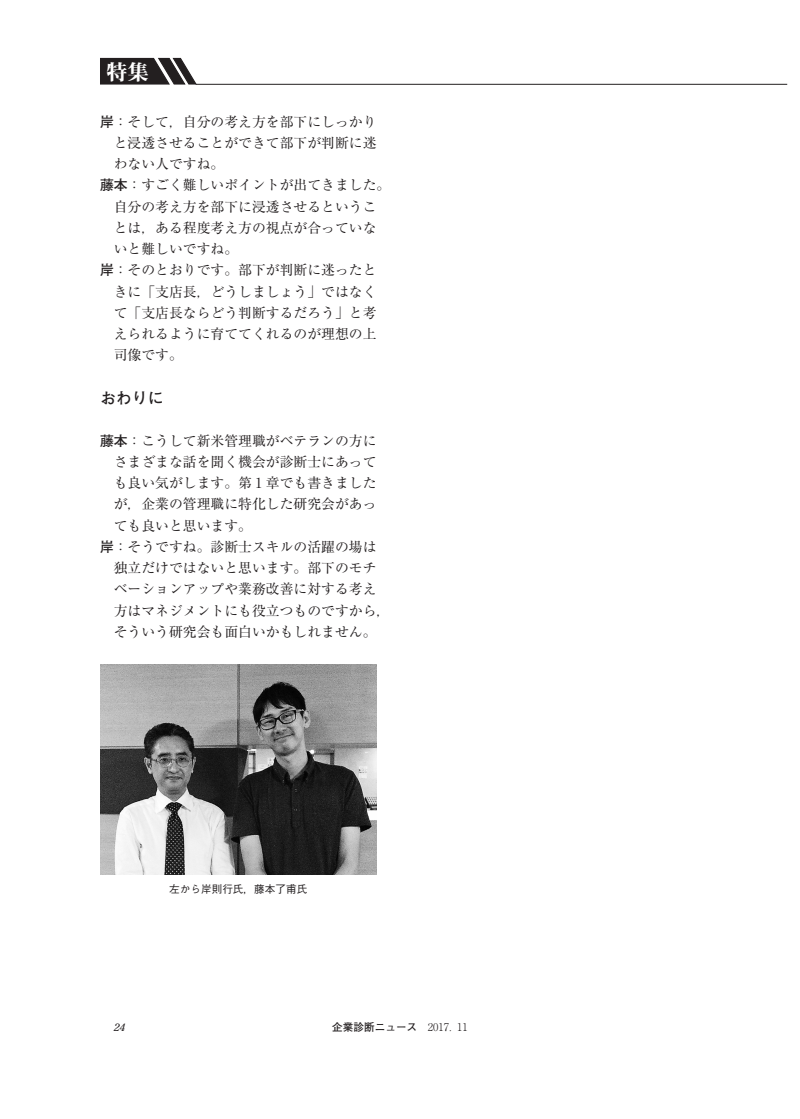
<style>
.page{position:relative;width:800px;height:1119px;background:#fff}
.page>*{position:absolute;margin:0;border:0;box-sizing:border-box;transform-origin:0 0}
.t1{font:21.3px "Midashi Min Pro MA31";color:#fff}
.t2{font:700 15.9px "Futo Go B101 Pro";color:#231f20}
.t3{font:13.8px "Ryumin Pro";color:#231f20}
.t4{font:700 10.65px "Futo Go B101 Pro";color:#231f20}
.t5{font:500 10.65px "Gothic BBB Pro";color:#231f20}
.t6{font:italic 10.65px "Century Old Style Std";color:#231f20}
.s1{font-family:"Futo Go B101 Pro";font-weight:700}
.s2{font-family:"Ryumin Pro";font-weight:300}
</style>
<div class="page">
<svg style="left:100px;top:57px;width:98px;height:28px"></svg>
<hr style="left:196px;top:84px;width:591px;height:1px;background:#231f20">
<img style="left:100px;top:664px;width:276px;height:210px">
<h1 class="t1" style="left:106px;top:55px;width:44px">特集</h1>
<p class="t3" style="left:100px;top:110px;width:278px"><span class="s1">岸</span>：そして，自分の考え方を部下にしっかり</p>
<p class="t3" style="left:114px;top:132px;width:264px">と浸透させることができて部下が判断に迷</p>
<p class="t3" style="left:114px;top:153px;width:112px">わない人ですね。</p>
<p class="t3" style="left:100px;top:174px;width:292px"><span class="s1">藤本</span>：すごく難しいポイントが出てきました。</p>
<p class="t3" style="left:114px;top:195px;width:264px">自分の考え方を部下に浸透させるというこ</p>
<p class="t3" style="left:114px;top:217px;width:264px">とは，ある程度考え方の視点が合っていな</p>
<p class="t3" style="left:114px;top:238px;width:126px">いと難しいですね。</p>
<p class="t3" style="left:100px;top:259px;width:278px"><span class="s1">岸</span>：そのとおりです。部下が判断に迷ったと</p>
<p class="t3" style="left:114px;top:280px;width:264px">きに「支店長，どうしましょう」ではなく</p>
<p class="t3" style="left:114px;top:302px;width:264px">て「支店長ならどう判断するだろう」と考</p>
<p class="t3" style="left:114px;top:323px;width:264px">えられるように育ててくれるのが理想の上</p>
<p class="t3" style="left:114px;top:344px;width:71px">司像です。</p>
<p class="t2" style="left:100px;top:385px;width:65px">おわりに</p>
<p class="t3" style="left:100px;top:429px;width:278px"><span class="s1">藤本</span>：こうして新米管理職がベテランの方に</p>
<p class="t3" style="left:114px;top:451px;width:264px">さまざまな話を聞く機会が診断士にあって</p>
<p class="t3" style="left:114px;top:472px;width:264px">も良い気がします。第 1 章でも書きました</p>
<p class="t3" style="left:114px;top:493px;width:264px">が，企業の管理職に特化した研究会があっ</p>
<p class="t3" style="left:114px;top:514px;width:140px">ても良いと思います。</p>
<p class="t3" style="left:100px;top:536px;width:278px"><span class="s1">岸</span>：そうですね。診断士スキルの活躍の場は</p>
<p class="t3" style="left:114px;top:557px;width:264px">独立だけではないと思います。部下のモチ</p>
<p class="t3" style="left:114px;top:578px;width:264px">ベーションアップや業務改善に対する考え</p>
<p class="t3" style="left:114px;top:599px;width:278px">方はマネジメントにも役立つものですから，</p>
<p class="t3" style="left:114px;top:621px;width:264px">そういう研究会も面白いかもしれません。</p>
<p class="t5" style="left:169px;top:880px;width:140px">左から岸則行氏，藤本了甫氏</p>
<p class="t6" style="left:114px;top:1019px;width:13px">24</p>
<p class="t4" style="left:332px;top:1018px;width:137px">企業診断ニュース　<span class="s2">2017．11</span></p>
</div>
